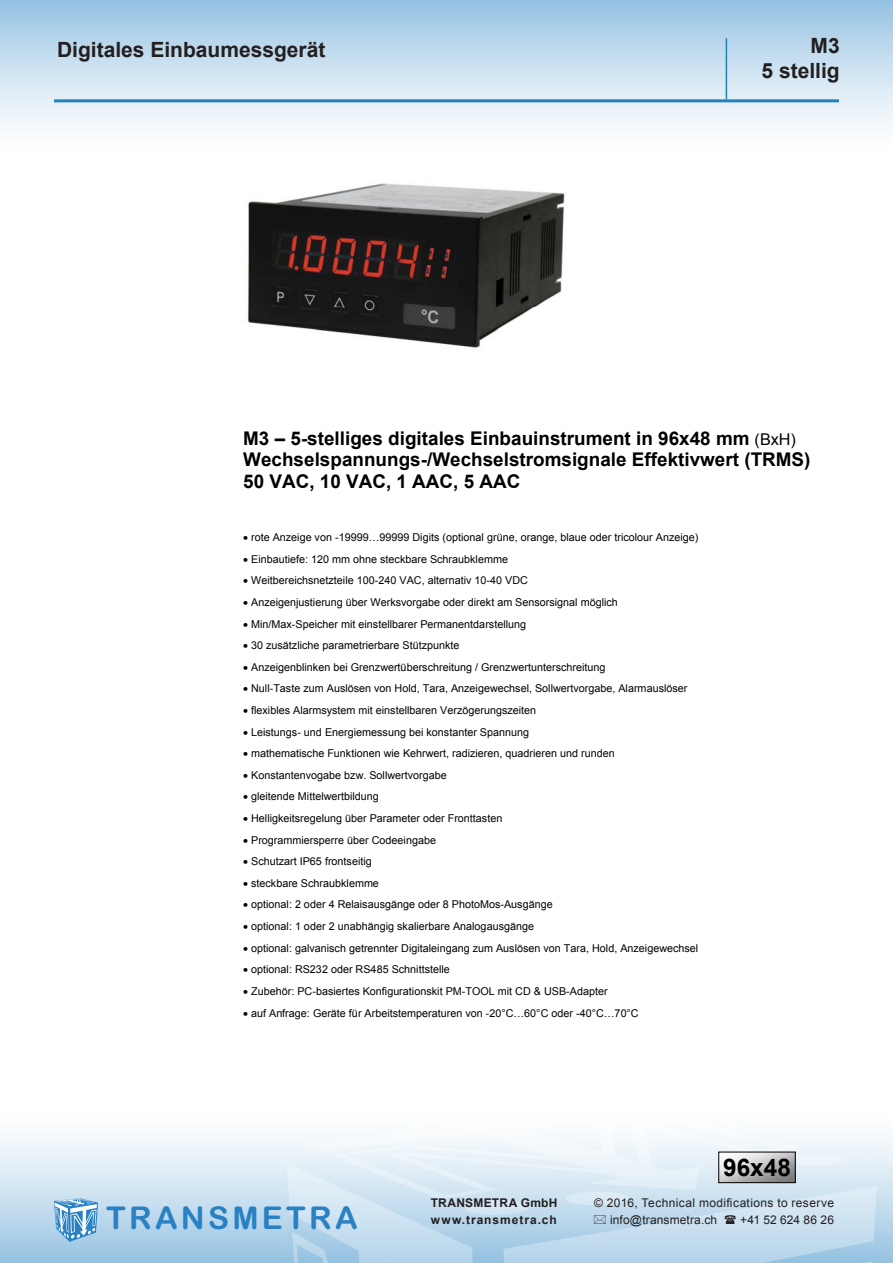
<style>
.page{position:relative;width:893px;height:1263px;background:#fff}
.page>*{position:absolute;margin:0;border:0;box-sizing:border-box;transform-origin:0 0}
.t1{font:31.5px "Arial Rounded MT Bold";letter-spacing:.105em;color:#2981c4}
.t2{font:700 24.3px "Arial";color:#000}
.t3{font:700 21px "Arial";color:#231f20}
.t4{font:700 18.9px/21.8px "Arial";color:#000}
.t5{font:12px "Arial";letter-spacing:.025em;color:#231f20}
.t6{font:700 12px "Arial";letter-spacing:.065em;color:#231f20}
.t7{font:700 12px "Arial";letter-spacing:.02em;color:#231f20}
.t8{font:12px "Arial";letter-spacing:.005em;color:#231f20}
.t9{font:10.8px "Arial";color:#000}
.s1{font-weight:400;font-size:16.2px}
</style>
<div class="page">
<div style="left:0;top:1093px;width:893px;height:170px;background:linear-gradient(to bottom,#fff,#9dc6e4)"></div>
<img style="left:278px;top:1103px;width:615px;height:160px">
<div style="left:0;top:0;width:893px;height:170px;background:linear-gradient(to bottom,#9bc5e4,#fff)"></div>
<svg style="left:54px;top:1198px;width:44px;height:44px;background:#85b7dd"></svg>
<hr style="left:54px;top:99px;width:785px;height:3px;background:#2380be">
<hr style="left:726px;top:38px;width:1px;height:61px;background:#2380be">
<img style="left:247px;top:183px;width:318px;height:165px">
<img style="left:721px;top:1154px;width:72px;height:27px">
<div style="left:719px;top:1152px;width:76px;height:31px;border:1px solid #000"></div>
<svg style="left:594px;top:1215px;width:12px;height:9px"></svg>
<svg style="left:725px;top:1215px;width:11px;height:9px"></svg>
<p class="t3" style="left:57px;top:35px;width:270px">Digitales Einbaumessgerät</p>
<p class="t3" style="left:810px;top:32px;width:31px">M3</p>
<p class="t3" style="left:761px;top:57px;width:80px">5 stellig</p>
<p class="t4" style="left:243px;top:428px;width:569px">M3 – 5-stelliges digitales Einbauinstrument in 96x48 mm <span class="s1">(BxH)<br></span>Wechselspannungs-/Wechselstromsignale Effektivwert (TRMS)<br>50 VAC, 10 VAC, 1 AAC, 5 AAC</p>
<p class="t9" style="left:243px;top:530px;width:457px">• rote Anzeige von -19999…99999 Digits (optional grüne, orange, blaue oder tricolour Anzeige)</p>
<p class="t9" style="left:243px;top:552px;width:266px">• Einbautiefe: 120 mm ohne steckbare Schraubklemme</p>
<p class="t9" style="left:243px;top:573px;width:286px">• Weitbereichsnetzteile 100-240 VAC, alternativ 10-40 VDC</p>
<p class="t9" style="left:243px;top:595px;width:376px">• Anzeigenjustierung über Werksvorgabe oder direkt am Sensorsignal möglich</p>
<p class="t9" style="left:243px;top:617px;width:284px">• Min/Max-Speicher mit einstellbarer Permanentdarstellung</p>
<p class="t9" style="left:243px;top:638px;width:218px">• 30 zusätzliche parametrierbare Stützpunkte</p>
<p class="t9" style="left:243px;top:660px;width:364px">• Anzeigenblinken bei Grenzwertüberschreitung / Grenzwertunterschreitung</p>
<p class="t9" style="left:243px;top:681px;width:446px">• Null-Taste zum Auslösen von Hold, Tara, Anzeigewechsel, Sollwertvorgabe, Alarmauslöser</p>
<p class="t9" style="left:243px;top:703px;width:295px">• flexibles Alarmsystem mit einstellbaren Verzögerungszeiten</p>
<p class="t9" style="left:243px;top:725px;width:287px">• Leistungs- und Energiemessung bei konstanter Spannung</p>
<p class="t9" style="left:243px;top:746px;width:373px">• mathematische Funktionen wie Kehrwert, radizieren, quadrieren und runden</p>
<p class="t9" style="left:243px;top:768px;width:205px">• Konstantenvogabe bzw. Sollwertvorgabe</p>
<p class="t9" style="left:243px;top:789px;width:137px">• gleitende Mittelwertbildung</p>
<p class="t9" style="left:243px;top:811px;width:261px">• Helligkeitsregelung über Parameter oder Fronttasten</p>
<p class="t9" style="left:243px;top:833px;width:194px">• Programmiersperre über Codeeingabe</p>
<p class="t9" style="left:243px;top:854px;width:130px">• Schutzart IP65 frontseitig</p>
<p class="t9" style="left:243px;top:876px;width:137px">• steckbare Schraubklemme</p>
<p class="t9" style="left:243px;top:897px;width:311px">• optional: 2 oder 4 Relaisausgänge oder 8 PhotoMos-Ausgänge</p>
<p class="t9" style="left:243px;top:919px;width:292px">• optional: 1 oder 2 unabhängig skalierbare Analogausgänge</p>
<p class="t9" style="left:243px;top:941px;width:456px">• optional: galvanisch getrennter Digitaleingang zum Auslösen von Tara, Hold, Anzeigewechsel</p>
<p class="t9" style="left:243px;top:962px;width:208px">• optional: RS232 oder RS485 Schnittstelle</p>
<p class="t9" style="left:243px;top:984px;width:366px">• Zubehör: PC-basiertes Konfigurationskit PM-TOOL mit CD &amp; USB-Adapter</p>
<p class="t9" style="left:243px;top:1006px;width:397px">• auf Anfrage: Geräte für Arbeitstemperaturen von -20°C…60°C oder -40°C…70°C</p>
<p class="t2" style="left:723px;top:1151px;width:69px">96x48</p>
<p class="t1" style="left:106px;top:1199px;width:253px">TRANSMETRA</p>
<p class="t7" style="left:431px;top:1195px;width:128px">TRANSMETRA GmbH</p>
<p class="t5" style="left:594px;top:1195px;width:241px">© 2016, Technical modifications to reserve</p>
<p class="t6" style="left:431px;top:1212px;width:127px">www.transmetra.ch</p>
<p class="t5" style="left:610px;top:1212px;width:109px">info@transmetra.ch</p>
<p class="t8" style="left:740px;top:1212px;width:95px">+41 52 624 86 26</p>
</div>
